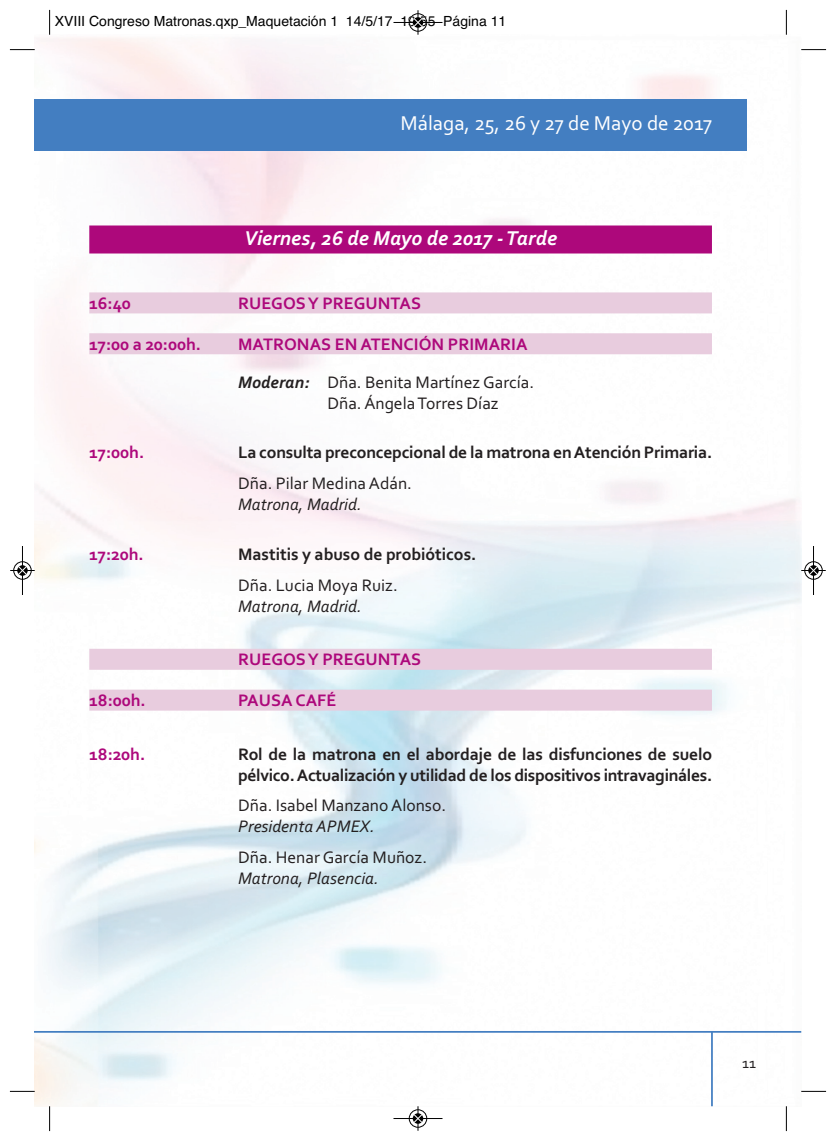
<style>
.page{position:relative;width:836px;height:1141px;background:#fff}
.page>*{position:absolute;margin:0;border:0;box-sizing:border-box;transform-origin:0 0}
.t1{font:italic 700 21px "Corbel";color:#fff}
.t2{font:21px "Corbel";color:#fff}
.t3{font:700 17.5px/21px "Corbel";letter-spacing:-.01em;color:#231f20}
.t4{font:17.5px/21px "Corbel";color:#231f20}
.t5{font:700 17.5px "Corbel";color:#ad087b}
.t6{font:italic 17.5px "Corbel";color:#231f20}
.t7{font:15.4px "Corbel";color:#231f20}
.t8{font:14px "Helvetica";color:#000}
.s1{font-weight:700;font-style:italic}
</style>
<div class="page">
<img style="left:35px;top:37px;width:766px;height:1069px">
<div style="left:35px;top:99px;width:712px;height:51px;background:#437ec1"></div>
<hr style="left:711px;top:1032px;width:2px;height:74px;background:#437ec1">
<hr style="left:35px;top:1031px;width:766px;height:2px;background:#437ec1">
<div style="left:89px;top:225px;width:623px;height:28px;background:#ad087b"></div>
<div style="left:89px;top:292px;width:623px;height:21px;background:#e8ccde"></div>
<div style="left:89px;top:333px;width:623px;height:21px;background:#e8ccde"></div>
<div style="left:89px;top:649px;width:623px;height:21px;background:#e8ccde"></div>
<div style="left:89px;top:690px;width:623px;height:21px;background:#e8ccde"></div>
<svg style="left:49px;top:10px;width:1px;height:25px"></svg>
<svg style="left:10px;top:49px;width:25px;height:1px"></svg>
<svg style="left:786px;top:10px;width:1px;height:25px"></svg>
<svg style="left:801px;top:49px;width:25px;height:1px"></svg>
<svg style="left:49px;top:1106px;width:1px;height:25px"></svg>
<svg style="left:10px;top:1091px;width:25px;height:1px"></svg>
<svg style="left:786px;top:1106px;width:1px;height:25px"></svg>
<svg style="left:801px;top:1091px;width:25px;height:1px"></svg>
<div style="left:409px;top:13px;width:18px;height:19px;border:1px solid #fff;border-radius:50%"></div>
<hr style="left:393px;top:22px;width:49px;height:1px;background:#000">
<div style="left:409px;top:14px;width:18px;height:17px;border:1px solid #000;border-radius:50%"></div>
<svg style="left:413px;top:10px;width:9px;height:25px"></svg>
<div style="left:409px;top:1109px;width:18px;height:19px;border:1px solid #fff;border-radius:50%"></div>
<hr style="left:393px;top:1118px;width:49px;height:1px;background:#000">
<div style="left:409px;top:1110px;width:18px;height:17px;border:1px solid #000;border-radius:50%"></div>
<svg style="left:413px;top:1106px;width:9px;height:25px"></svg>
<div style="left:13px;top:561px;width:19px;height:19px;border:1px solid #fff;border-radius:50%"></div>
<hr style="left:22px;top:546px;width:1px;height:49px;background:#000">
<div style="left:14px;top:562px;width:17px;height:17px;border:1px solid #000;border-radius:50%"></div>
<svg style="left:10px;top:566px;width:25px;height:9px"></svg>
<div style="left:804px;top:561px;width:19px;height:19px;border:1px solid #fff;border-radius:50%"></div>
<hr style="left:813px;top:546px;width:1px;height:49px;background:#000">
<div style="left:804px;top:562px;width:18px;height:17px;border:1px solid #000;border-radius:50%"></div>
<svg style="left:801px;top:566px;width:25px;height:9px"></svg>
<p class="t8" style="left:55px;top:16px;width:453px">XVIII Congreso Matronas.qxp_Maquetación 1 14/5/17 19:55 Página 11</p>
<p class="t2" style="left:400px;top:115px;width:313px">Málaga, 25, 26 y 27 de Mayo de 2017</p>
<p class="t1" style="left:244px;top:230px;width:315px">Viernes, 26 de Mayo de 2017 ‐ Tarde</p>
<p class="t5" style="left:89px;top:297px;width:43px">16:40</p>
<p class="t5" style="left:238px;top:297px;width:185px">RUEGOS Y PREGUNTAS</p>
<p class="t5" style="left:89px;top:337px;width:113px">17:00 a 20:00h.</p>
<p class="t5" style="left:238px;top:337px;width:291px">MATRONAS EN ATENCIÓN PRIMARIA</p>
<p class="t4" style="left:327px;top:374px;width:208px;text-indent:-89px"><span class="s1">Moderan:</span> Dña. Benita Martínez García.<br>Dña. Ángela Torres Díaz</p>
<p class="t5" style="left:89px;top:445px;width:56px">17:00h.</p>
<p class="t3" style="left:238px;top:443px;width:475px">La consulta preconcepcional de la matrona en Atención Primaria.</p>
<p class="t4" style="left:238px;top:474px;width:175px">Dña. Pilar Medina Adán.</p>
<p class="t6" style="left:238px;top:497px;width:125px">Matrona, Madrid.</p>
<p class="t5" style="left:89px;top:548px;width:56px">17:20h.</p>
<p class="t3" style="left:238px;top:546px;width:240px">Mastitis y abuso de probióticos.</p>
<p class="t4" style="left:238px;top:577px;width:161px">Dña. Lucia Moya Ruiz.</p>
<p class="t6" style="left:238px;top:600px;width:125px">Matrona, Madrid.</p>
<p class="t5" style="left:238px;top:653px;width:185px">RUEGOS Y PREGUNTAS</p>
<p class="t5" style="left:89px;top:694px;width:58px">18:00h.</p>
<p class="t5" style="left:238px;top:694px;width:100px">PAUSA CAFÉ</p>
<p class="t5" style="left:89px;top:747px;width:57px">18:20h.</p>
<p class="t3" style="left:238px;top:745px;width:475px">Rol de la matrona en el abordaje de las disfunciones de suelo pélvico. Actualización y utilidad de los dispositivos intravagináles.</p>
<p class="t4" style="left:238px;top:797px;width:209px">Dña. Isabel Manzano Alonso.</p>
<p class="t6" style="left:238px;top:820px;width:138px">Presidenta APMEX.</p>
<p class="t4" style="left:238px;top:849px;width:190px">Dña. Henar García Muñoz.</p>
<p class="t6" style="left:238px;top:872px;width:142px">Matrona, Plasencia.</p>
<p class="t7" style="left:742px;top:1057px;width:15px">11</p>
</div>
